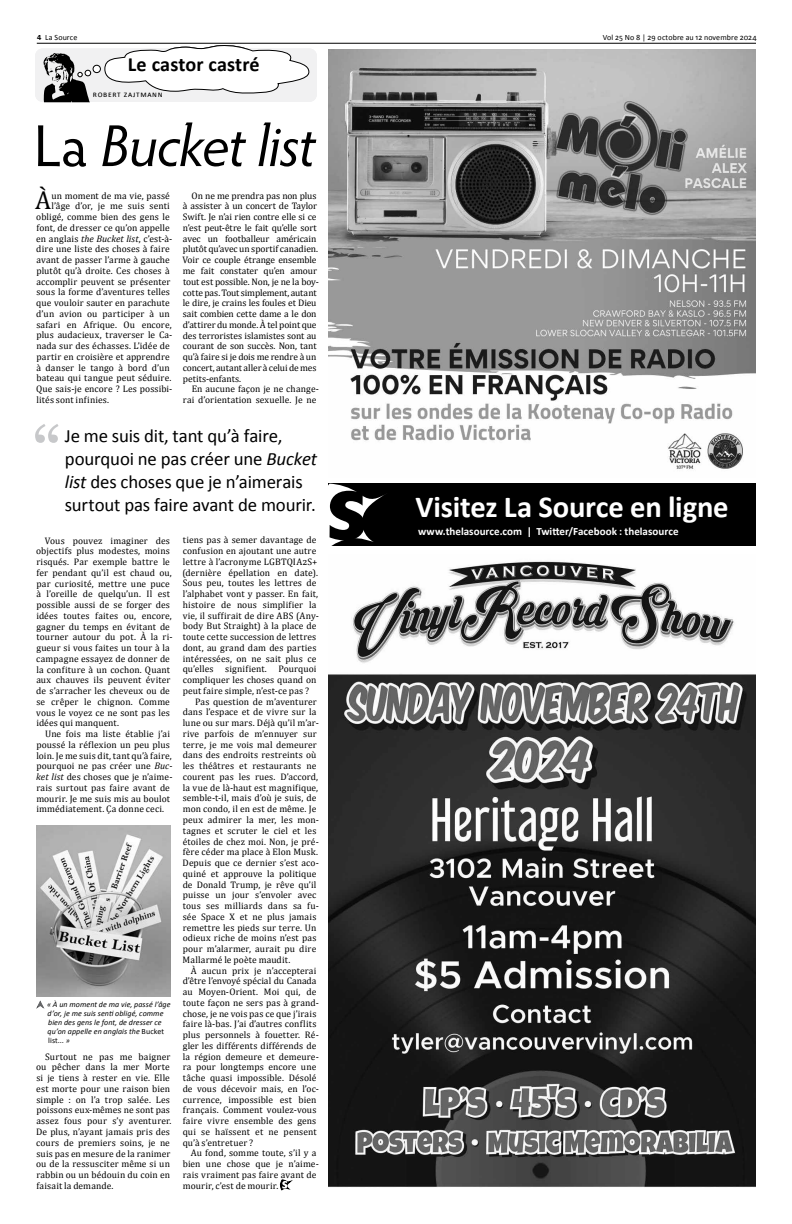
<style>
.page{position:relative;width:792px;height:1224px;background:#fff}
.page>*{position:absolute;margin:0;border:0;box-sizing:border-box;transform-origin:0 0}
.t1{font:72px "Georgia";color:#c7c8ca}
.t2{font:italic 59.4px "Hypatia Sans Pro";letter-spacing:-.015em;color:#000}
.t3{font:700 30.6px "Calibri";letter-spacing:-.005em;color:#fff}
.t4{font:25.6px "Cambria";color:#000}
.t5{font:700 20.2px "Calibri";letter-spacing:.005em;color:#000}
.t6{font:18.8px/23px "Calibri";letter-spacing:-.01em;color:#000}
.t7{font:700 11px "Calibri";color:#fff}
.t8{font:9.5px/10.8px "Cambria";letter-spacing:.01em;color:#000}
.t9{font:9.5px/10.8px "Cambria";letter-spacing:-.01em;color:#000}
.t10{font:8.4px "Calibri";letter-spacing:.08em;color:#000}
.t11{font:italic 8px/9px "Calibri";letter-spacing:.01em;color:#000}
.t12{font:8px "Calibri";letter-spacing:.01em;color:#000}
.s1{font-weight:700}
.s2{font-style:normal}
.s3{font-style:italic}
</style>
<div class="page">
<hr style="left:37px;top:43px;width:719px;height:1px;background:#000">
<div style="left:35px;top:48px;width:282px;height:54px;background:#f1f1f2;border-radius:8px"></div>
<svg style="left:104px;top:45px;width:205px;height:49px"></svg>
<div style="left:93px;top:65px;width:7px;height:8px;background:#fff;border-radius:50%"></div>
<div style="left:93px;top:65px;width:8px;height:8px;border:1px solid #000;border-radius:50%"></div>
<svg style="left:43px;top:53px;width:48px;height:49px"></svg>
<img style="left:328px;top:49px;width:428px;height:420px">
<svg style="left:36px;top:1000px;width:9px;height:9px"></svg>
<img style="left:328px;top:561px;width:428px;height:626px">
<img style="left:36px;top:825px;width:135px;height:172px">
<svg style="left:280px;top:1179px;width:11px;height:11px"></svg>
<div style="left:329px;top:483px;width:427px;height:63px;background:#000"></div>
<svg style="left:328px;top:484px;width:57px;height:62px"></svg>
<p class="t12" style="left:37px;top:32px;width:42px"><span class="s1">4</span> La Source</p>
<p class="t12" style="left:603px;top:32px;width:155px">Vol 25 No 8 | 29 octobre au 12 novembre 2024</p>
<h3 class="t5" style="left:128px;top:50px;width:133px">Le castor castré</h3>
<p class="t10" style="left:93px;top:89px;width:16px">Robert</p>
<p class="t10" style="left:124px;top:89px;width:40px">Zajtmann</p>
<h2 class="t2" style="left:34px;top:106px;width:283px"><span class="s2">La</span> Bucket list</h2>
<h3 class="t4" style="left:35px;top:186px;width:17px">À</h3>
<p class="t8" style="left:51px;top:190px;width:120px">un moment de ma vie, passé</p>
<p class="t9" style="left:183px;top:190px;width:138px;text-indent:9px">On ne me prendra pas non plus à assister à un concert de Taylor<br>Swift. Je n’ai rien contre elle si ce n’est peut-être le fait qu’elle sort avec un footballeur américain plutôt qu’avec un sportif canadien.<br>Voir ce couple étrange ensemble me fait constater qu’en amour tout est possible. Non, je ne la boy&shy;cotte pas. Tout simplement, autant le dire, je crains les foules et Dieu sait combien cette dame a le don d’attirer du monde. À tel point que des terroristes islamistes sont au courant de son succès. Non, tant qu’à faire si je dois me rendre à un concert, autant aller à celui de mes petits-enfants.</p>
<p class="t8" style="left:183px;top:384px;width:138px;text-align:right">En aucune façon je ne change&shy;rai d’orientation sexuelle. Je ne</p>
<p class="t8" style="left:51px;top:201px;width:120px">l’âge d’or, je me suis senti</p>
<p class="t8" style="left:36px;top:211px;width:135px">obligé, comme bien des gens le</p>
<p class="t8" style="left:36px;top:222px;width:135px">font, de dresser ce qu’on appelle</p>
<p class="t8" style="left:36px;top:233px;width:138px">en anglais <span class="s3">the Bucket list</span>, c’est-à-</p>
<p class="t8" style="left:36px;top:244px;width:135px">dire une liste des choses à faire</p>
<p class="t8" style="left:36px;top:254px;width:135px">avant de passer l’arme à gauche</p>
<p class="t8" style="left:36px;top:265px;width:135px">plutôt qu’à droite. Ces choses à</p>
<p class="t8" style="left:36px;top:276px;width:135px">accomplir peuvent se présenter</p>
<p class="t8" style="left:36px;top:287px;width:135px">sous la forme d’aventures telles</p>
<p class="t8" style="left:36px;top:298px;width:135px">que vouloir sauter en parachute</p>
<p class="t8" style="left:36px;top:308px;width:135px">d’un avion ou participer à un</p>
<p class="t8" style="left:36px;top:319px;width:137px">safari en Afrique. Ou encore,</p>
<p class="t8" style="left:36px;top:330px;width:137px">plus audacieux, traverser le Ca-</p>
<p class="t8" style="left:36px;top:341px;width:135px">nada sur des échasses. L’idée de</p>
<p class="t8" style="left:36px;top:351px;width:135px">partir en croisière et apprendre</p>
<p class="t8" style="left:36px;top:362px;width:135px">à danser le tango à bord d’un</p>
<p class="t8" style="left:36px;top:373px;width:137px">bateau qui tangue peut séduire.</p>
<p class="t8" style="left:36px;top:384px;width:138px">Que sais-je encore ? Les possibi-</p>
<p class="t8" style="left:36px;top:394px;width:74px">lités sont infinies.</p>
<h1 class="t1" style="left:32px;top:400px;width:31px">“</h1>
<h3 class="t6" style="left:65px;top:424px;width:254px">Je me suis dit, tant qu’à faire, pourquoi ne pas créer une <span class="s3">Bucket list</span> des choses que je n’aimerais surtout pas faire avant de mourir.</h3>
<p class="t8" style="left:182px;top:535px;width:138px">tiens pas à semer davantage de confusion en ajoutant une autre lettre à l’acronyme LGBTQIA2S+ (dernière épellation en date).<br>Sous peu, toutes les lettres de l’alphabet vont y passer. En fait, histoire de nous simplifier la vie, il suffirait de dire ABS (Any&shy;body But Straight) à la place de toute cette succession de lettres dont, au grand dam des parties intéressées, on ne sait plus ce qu’elles signifient. Pourquoi compliquer les choses quand on peut faire simple, n’est-ce pas ?</p>
<p class="t8" style="left:183px;top:696px;width:138px;text-indent:12px">Pas question de m’aventurer dans l’espace et de vivre sur la lune ou sur mars. Déjà qu’il m’ar&shy;rive parfois de m’ennuyer sur terre, je me vois mal demeurer dans des endroits restreints où les théâtres et restaurants ne courent pas les rues. D’accord, la vue de là-haut est magnifique, semble-t-il, mais d’où je suis, de mon condo, il en est de même. Je peux admirer la mer, les mon&shy;tagnes et scruter le ciel et les étoiles de chez moi. Non, je pré&shy;fère céder ma place à Elon Musk.<br>Depuis que ce dernier s’est aco&shy;quiné et approuve la politique de Donald Trump, je rêve qu’il puisse un jour s’envoler avec tous ses milliards dans sa fu&shy;sée Space X et ne plus jamais remettre les pieds sur terre. Un odieux riche de moins n’est pas pour m’alarmer, aurait pu dire<br>Mallarmé le poète maudit.</p>
<p class="t8" style="left:183px;top:965px;width:138px;text-indent:8px">À aucun prix je n’accepterai d’être l’envoyé spécial du Canada au Moyen-Orient. Moi qui, de toute façon ne sers pas à grand&shy;chose, je ne vois pas ce que j’irais faire là-bas. J’ai d’autres conflits plus personnels à fouetter. Ré&shy;gler les différents différends de la région demeure et demeure&shy;ra pour longtemps encore une tâche quasi impossible. Désolé de vous décevoir mais, en l’oc&shy;currence, impossible est bien français. Comment voulez-vous faire vivre ensemble des gens qui se haïssent et ne pensent qu’à s’entretuer ?</p>
<p class="t8" style="left:183px;top:1148px;width:138px;text-indent:8px">Au fond, somme toute, s’il y a bien une chose que je n’aime&shy;rais vraiment pas faire avant de mourir, c’est de mourir.</p>
<p class="t8" style="left:36px;top:535px;width:138px;text-indent:9px">Vous pouvez imaginer des objectifs plus modestes, moins risqués. Par exemple battre le fer pendant qu’il est chaud ou, par curiosité, mettre une puce à l’oreille de quelqu’un. Il est possible aussi de se forger des idées toutes faites ou, encore, gagner du temps en évitant de tourner autour du pot. À la ri&shy;gueur si vous faites un tour à la campagne essayez de donner de la confiture à un cochon. Quant aux chauves ils peuvent éviter de s’arracher les cheveux ou de se crêper le chignon. Comme vous le voyez ce ne sont pas les idées qui manquent.</p>
<p class="t8" style="left:36px;top:729px;width:138px;text-indent:9px">Une fois ma liste établie j’ai poussé la réflexion un peu plus loin. Je me suis dit, tant qu’à faire, pourquoi ne pas créer une <span class="s3">Buc&shy;ket list</span> des choses que je n’aime&shy;rais surtout pas faire avant de mourir. Je me suis mis au boulot immédiatement. Ça donne ceci.</p>
<p class="t11" style="left:47px;top:1000px;width:125px">« À un moment de ma vie, passé l’âge d’or, je me suis senti obligé, comme bien des gens le font, de dresser ce qu’on appelle en anglais the <span class="s2">Bucket list</span>... »</p>
<p class="t8" style="left:36px;top:1051px;width:137px;text-indent:9px">Surtout ne pas me baigner ou pêcher dans la mer Morte si je tiens à rester en vie. Elle est morte pour une raison bien simple : on l’a trop salée. Les poissons eux-mêmes ne sont pas assez fous pour s’y aventurer.<br>De plus, n’ayant jamais pris des cours de premiers soins, je ne suis pas en mesure de la ranimer ou de la ressusciter même si un rabbin ou un bédouin du coin en faisait la demande.</p>
<h3 class="t3" style="left:415px;top:485px;width:315px">Visitez La Source en ligne</h3>
<p class="t7" style="left:418px;top:524px;width:262px">www.thelasource.com | Twitter/Facebook : thelasource</p>
</div>
